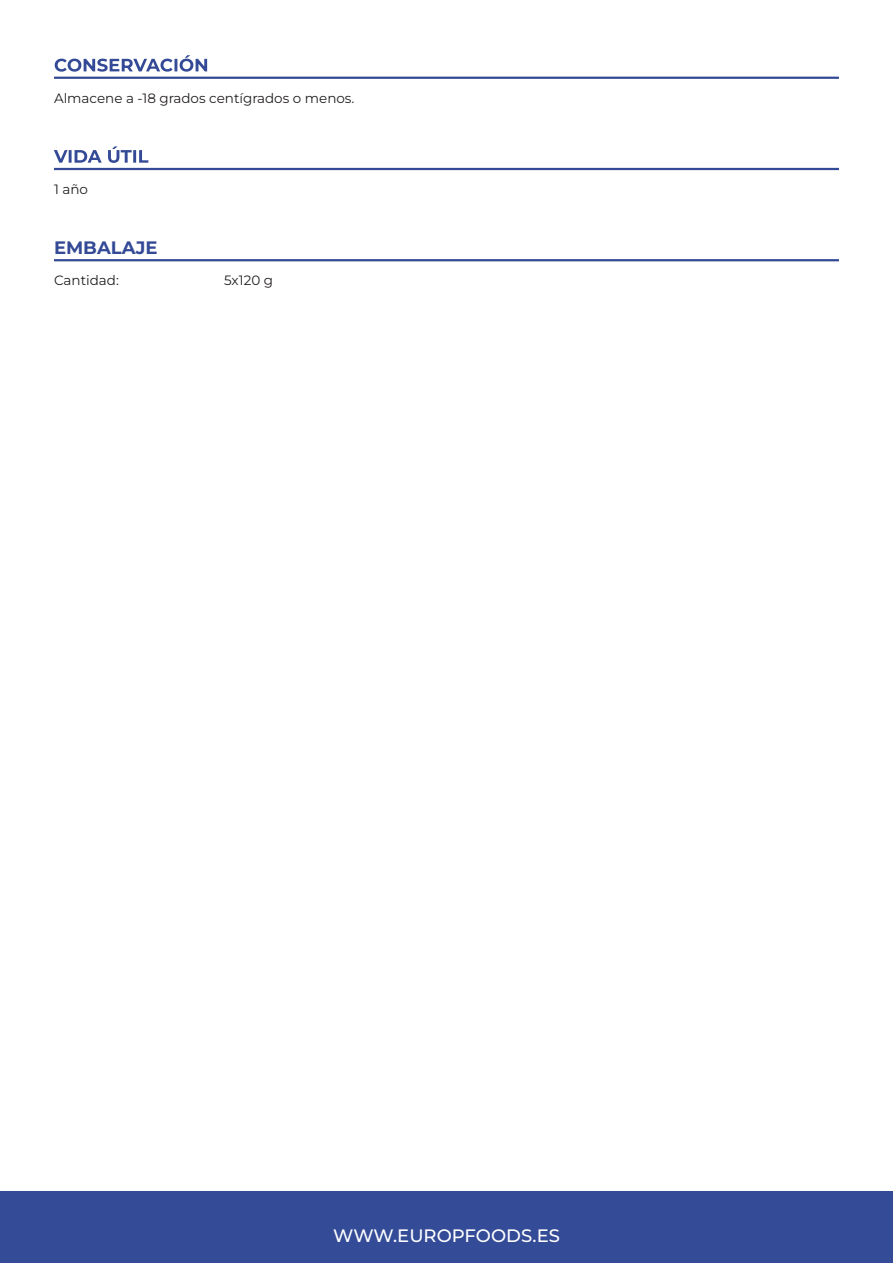
<style>
.page{position:relative;width:893px;height:1263px;background:#fff}
.page>*{position:absolute;margin:0;border:0;box-sizing:border-box;transform-origin:0 0}
.t1{font:500 18px "Montserrat";color:#fff}
.t2{font:700 18px "Montserrat";color:#344a96}
.t3{font:13.5px "Montserrat";color:#231f20}
</style>
<div class="page">
<svg style="left:55px;top:55px;width:152px;height:17px"></svg>
<hr style="left:54px;top:77px;width:785px;height:2px;background:#344a96">
<hr style="left:54px;top:259px;width:785px;height:2px;background:#344a96">
<div style="left:0;top:1191px;width:893px;height:72px;background:#344b97"></div>
<svg style="left:54px;top:146px;width:94px;height:17px"></svg>
<hr style="left:54px;top:168px;width:785px;height:2px;background:#344a96">
<p class="t3" style="left:54px;top:89px;width:302px">Almacene a -18 grados centígrados o menos.</p>
<p class="t3" style="left:54px;top:180px;width:35px">1 año</p>
<h1 class="t2" style="left:54px;top:236px;width:105px">EMBALAJE</h1>
<p class="t3" style="left:54px;top:271px;width:66px">Cantidad:</p>
<p class="t3" style="left:224px;top:271px;width:51px">5x120 g</p>
<h1 class="t1" style="left:333px;top:1224px;width:228px">WWW.EUROPFOODS.ES</h1>
</div>
